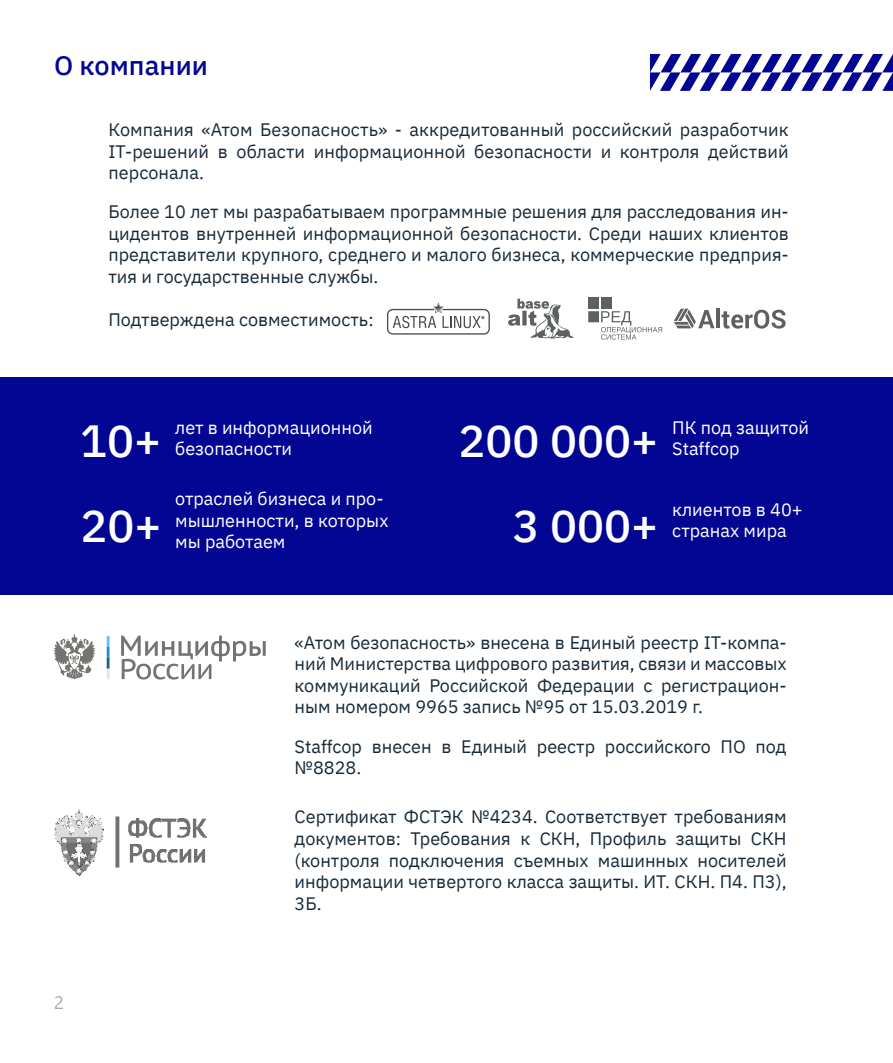
<style>
.page{position:relative;width:893px;height:1063px;background:#fff}
.page>*{position:absolute;margin:0;border:0;box-sizing:border-box;transform-origin:0 0}
.t1{font:500 45px "IBM Plex Sans";color:#fff}
.t2{font:500 27px "IBM Plex Sans";color:#020692}
.t3{font:18px/21.6px "IBM Plex Sans";color:#172938;text-align:justify}
.t4{font:18px/21.6px "IBM Plex Sans";color:#fff}
.t5{font:18px "Segoe UI";color:#a8a8a8}
</style>
<div class="page">
<div style="left:0;top:377px;width:892px;height:218px;background:#020692"></div>
<img style="left:54px;top:809px;width:154px;height:66px">
<svg style="left:650px;top:54px;width:243px;height:37px"></svg>
<svg style="left:107px;top:636px;width:3px;height:43px"></svg>
<svg style="left:121px;top:635px;width:145px;height:45px"></svg>
<svg style="left:54px;top:634px;width:41px;height:46px"></svg>
<svg style="left:508px;top:299px;width:66px;height:40px"></svg>
<svg style="left:387px;top:303px;width:103px;height:32px"></svg>
<div style="left:601px;top:298px;width:11px;height:11px;background:#5d6161"></div>
<div style="left:588px;top:298px;width:11px;height:11px;background:#5d6161"></div>
<svg style="left:588px;top:311px;width:74px;height:29px"></svg>
<hr style="left:716px;top:309px;width:4px;height:19px;background:#5d6161">
<svg style="left:721px;top:310px;width:65px;height:19px"></svg>
<svg style="left:674px;top:309px;width:40px;height:19px"></svg>
<h2 class="t2" style="left:54px;top:44px;width:155px">О компании</h2>
<p class="t3" style="left:108px;top:117px;width:682px">Компания «Атом Безопасность» - аккредитованный российский разработчик IT-решений в области информационной безопасности и контроля действий персонала.</p>
<p class="t3" style="left:108px;top:199px;width:682px">Более 10 лет мы разрабатываем программные решения для расследования ин&shy;цидентов внутренней информационной безопасности. Среди наших клиентов представители крупного, среднего и малого бизнеса, коммерческие предприя&shy;тия и государственные службы.</p>
<p class="t3" style="left:108px;top:307px;width:267px">Подтверждена совместимость:</p>
<h1 class="t1" style="left:80px;top:406px;width:82px">10+</h1>
<p class="t4" style="left:175px;top:415px;width:199px">лет в информационной безопасности</p>
<h1 class="t1" style="left:81px;top:491px;width:82px">20+</h1>
<p class="t4" style="left:175px;top:486px;width:215px">отраслей бизнеса и про&shy;мышленности, в которых мы работаем</p>
<h1 class="t1" style="left:458px;top:406px;width:201px">200 000+</h1>
<p class="t4" style="left:672px;top:415px;width:138px">ПК под защитой<br>Staffcop</p>
<h1 class="t1" style="left:512px;top:491px;width:147px">3 000+</h1>
<p class="t4" style="left:672px;top:497px;width:132px">клиентов в 40+ странах мира</p>
<p class="t5" style="left:54px;top:985px;width:11px">2</p>
<p class="t3" style="left:295px;top:630px;width:493px">«Атом безопасность» внесена в Единый реестр IT-компа&shy;ний Министерства цифрового развития, связи и массовых коммуникаций Российской Федерации с регистрацион&shy;ным номером 9965 запись №95 от 15.03.2019 г.</p>
<p class="t3" style="left:295px;top:734px;width:493px">Staffcop внесен в Единый реестр российского ПО под №8828.</p>
<p class="t3" style="left:295px;top:805px;width:493px">Сертификат ФСТЭК №4234. Соответствует требованиям документов: Требования к СКН, Профиль защиты СКН (контроля подключения съемных машинных носителей информации четвертого класса защиты. ИТ. СКН. П4. П3), 3Б.</p>
</div>
